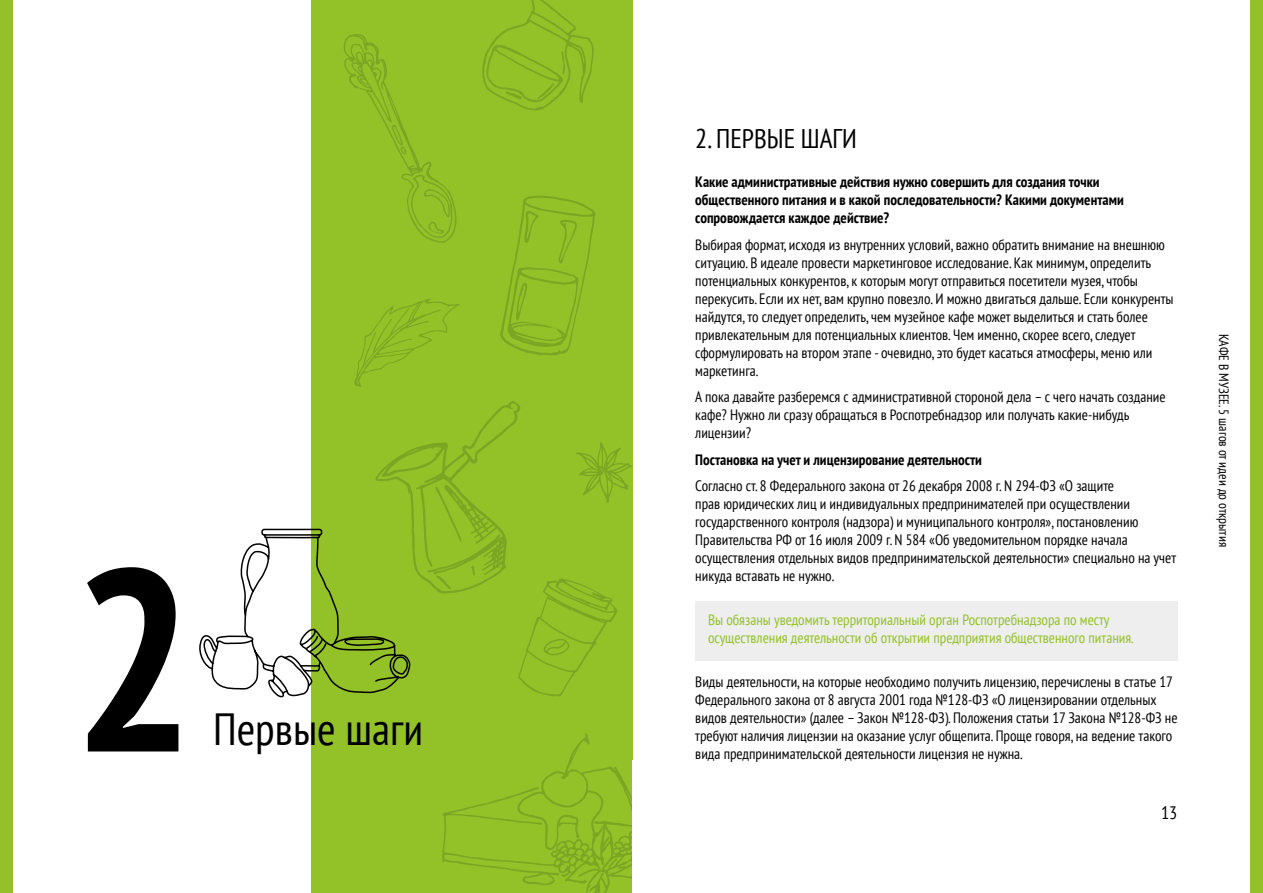
<style>
.page{position:relative;width:1263px;height:893px;background:#fff}
.page>*{position:absolute;margin:0;border:0;box-sizing:border-box;transform-origin:0 0}
.t1{font:700 condensed 258px "PT Sans";color:#000}
.t2{font:condensed 45px "PT Sans";color:#000}
.t3{font:condensed 27px "PT Sans";color:#000}
.t4{font:condensed 18px "PT Sans";color:#000}
.t5{font:condensed 15px/18px "PT Sans";color:#000}
.t6{font:700 condensed 15px/18px "PT Sans";color:#000}
.t7{font:condensed 15px/18px "PT Sans";color:#93c128}
.t8{font:condensed 13.5px "PT Sans";color:#000}
</style>
<div class="page">
<div style="left:311px;top:0;width:322px;height:893px;background:#93c128"></div>
<svg style="left:344px;top:34px;width:113px;height:209px"></svg>
<svg style="left:482px;top:0;width:112px;height:111px"></svg>
<svg style="left:442px;top:733px;width:191px;height:160px"></svg>
<svg style="left:500px;top:196px;width:96px;height:159px"></svg>
<svg style="left:354px;top:299px;width:105px;height:88px"></svg>
<div style="left:695px;top:601px;width:483px;height:59px;background:#eee"></div>
<div style="left:1250px;top:0;width:13px;height:893px;background:#93c128"></div>
<div style="left:0;top:0;width:13px;height:893px;background:#93c128"></div>
<div style="left:632px;top:760px;width:39px;height:132px;background:#fff"></div>
<svg style="left:199px;top:401px;width:434px;height:297px"></svg>
<h1 class="t1" style="left:72px;top:491px;width:125px">2</h1>
<h2 class="t2" style="left:213px;top:700px;width:212px">Первые шаги</h2>
<h3 class="t3" style="left:695px;top:122px;width:163px">2. ПЕРВЫЕ ШАГИ</h3>
<p class="t6" style="left:695px;top:173px;width:430px">Какие административные действия нужно совершить для создания точки общественного питания и в какой последовательности? Какими документами сопровождается каждое действие?</p>
<p class="t5" style="left:695px;top:235px;width:480px">Выбирая формат, исходя из внутренних условий, важно обратить внимание на внешнюю ситуацию. В идеале провести маркетинговое исследование. Как минимум, определить потенциальных конкурентов, к которым могут отправиться посетители музея, чтобы перекусить. Если их нет, вам крупно повезло. И можно двигаться дальше. Если конкуренты найдутся, то следует определить, чем музейное кафе может выделиться и стать более привлекательным для потенциальных клиентов. Чем именно, скорее всего, следует сформулировать на втором этапе - очевидно, это будет касаться атмосферы, меню или маркетинга.</p>
<p class="t5" style="left:695px;top:388px;width:472px">А пока давайте разберемся с административной стороной дела – с чего начать создание кафе? Нужно ли сразу обращаться в Роспотребнадзор или получать какие-нибудь лицензии?</p>
<p class="t6" style="left:695px;top:450px;width:288px">Постановка на учет и лицензирование деятельности</p>
<p class="t5" style="left:695px;top:477px;width:482px">Согласно ст. 8 Федерального закона от 26 декабря 2008 г. N 294-ФЗ «О защите<br>прав юридических лиц и индивидуальных предпринимателей при осуществлении государственного контроля (надзора) и муниципального контроля», постановлению Правительства РФ от 16 июля 2009 г. N 584 «Об уведомительном порядке начала осуществления отдельных видов предпринимательской деятельности» специально на учет никуда вставать не нужно.</p>
<p class="t7" style="left:708px;top:611px;width:427px">Вы обязаны уведомить территориальный орган Роспотребнадзора по месту осуществления деятельности об открытии предприятия общественного питания.</p>
<p class="t5" style="left:695px;top:673px;width:484px">Виды деятельности, на которые необходимо получить лицензию, перечислены в статье 17<br>Федерального закона от 8 августа 2001 года №128-ФЗ «О лицензировании отдельных видов деятельности» (далее – Закон №128-ФЗ). Положения статьи 17 Закона №128-ФЗ не требуют наличия лицензии на оказание услуг общепита. Проще говоря, на ведение такого вида предпринимательской деятельности лицензия не нужна.</p>
<p class="t4" style="left:1161px;top:801px;width:18px">13</p>
<p class="t8" style="left:1233px;top:334px;width:215px;rotate:90deg">КАФЕ В МУЗЕЕ. 5 шагов от идеи до открытия</p>
</div>
